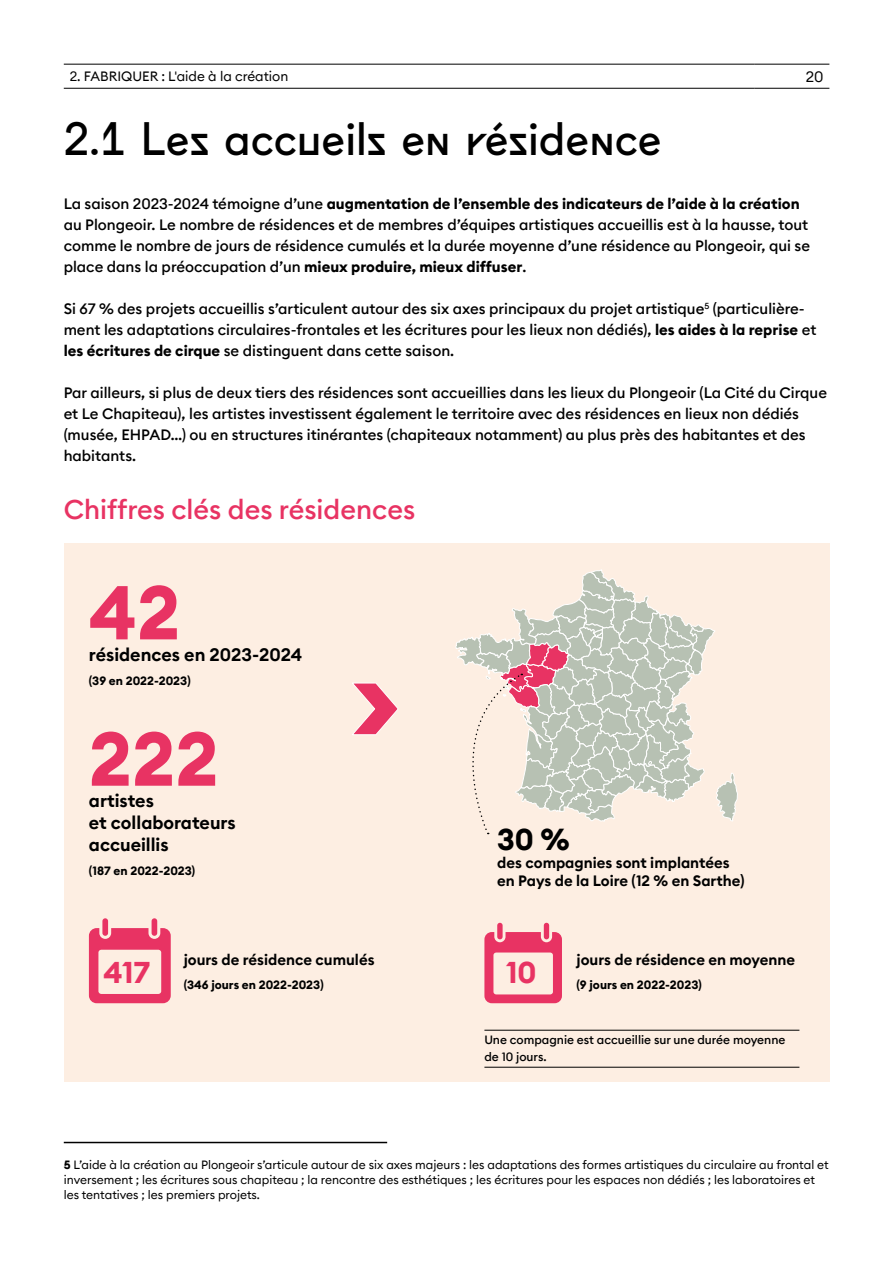
<style>
.page{position:relative;width:893px;height:1263px;background:#fff}
.page>*{position:absolute;margin:0;border:0;box-sizing:border-box;transform-origin:0 0}
.t1{font:700 75px "Euclid Circular B";color:#e83363}
.t2{font:45px "Fugue Tails";color:#000}
.t3{font:700 30px "Euclid Circular B";color:#e83363}
.t4{font:700 30px "Euclid Circular B";color:#000}
.t5{font:500 27px "Euclid Circular B";color:#e83363}
.t6{font:600 18px/21.6px "Euclid Circular B";color:#000}
.t7{font:500 15px/21px "Euclid Circular B";color:#000}
.t8{font:600 15px/18px "Euclid Circular B";color:#000}
.t9{font:15px "Euclid Circular B";color:#000}
.t10{font:13.5px "Euclid Circular B";color:#000}
.t11{font:12px/15px "Euclid Circular B";color:#000}
.t12{font:700 12px "Euclid Circular B";color:#000}
.t13{font:500 12px/16.5px "Euclid Circular B";color:#000}
.s1{font-weight:700}
</style>
<div class="page">
<hr style="left:64px;top:64px;width:691px;height:1px;background:#000">
<hr style="left:755px;top:64px;width:74px;height:1px;background:#000">
<hr style="left:64px;top:88px;width:691px;height:1px;background:#000">
<hr style="left:755px;top:88px;width:74px;height:1px;background:#000">
<hr style="left:64px;top:1142px;width:323px;height:1px;background:#000">
<div style="left:64px;top:543px;width:765px;height:538px;background:#fdeee2"></div>
<svg style="left:455px;top:569px;width:283px;height:265px"></svg>
<svg style="left:352px;top:683px;width:46px;height:52px"></svg>
<svg style="left:89px;top:928px;width:82px;height:75px"></svg>
<div style="left:102px;top:918px;width:6px;height:18px;background:#e83363;border-radius:3px"></div>
<div style="left:152px;top:918px;width:5px;height:18px;background:#e83363;border-radius:3px"></div>
<svg style="left:484px;top:932px;width:78px;height:71px"></svg>
<div style="left:497px;top:923px;width:6px;height:16px;background:#e83363;border-radius:3px"></div>
<div style="left:544px;top:923px;width:5px;height:16px;background:#e83363;border-radius:3px"></div>
<hr style="left:484px;top:1067px;width:315px;height:1px;background:#000">
<hr style="left:484px;top:1030px;width:315px;height:1px;background:#000">
<p class="t10" style="left:70px;top:68px;width:220px">2. FABRIQUER : L'aide à la création</p>
<p class="t9" style="left:806px;top:67px;width:19px">20</p>
<h2 class="t2" style="left:64px;top:103px;width:599px">2.1 Les accueils en résidence</h2>
<p class="t7" style="left:64px;top:193px;width:748px">La saison 2023-2024 témoigne d’une <span class="s1">augmentation de l’ensemble des indicateurs de l’aide à la création </span>au Plongeoir. Le nombre de résidences et de membres d’équipes artistiques accueillis est à la hausse, tout comme le nombre de jours de résidence cumulés et la durée moyenne d’une résidence au Plongeoir, qui se place dans la préoccupation d’un <span class="s1">mieux produire, mieux diffuser</span>.</p>
<p class="t7" style="left:64px;top:298px;width:754px">Si 67 % des projets accueillis s’articulent autour des six axes principaux du projet artistique<sup>5</sup> (particulière&shy;ment les adaptations circulaires-frontales et les écritures pour les lieux non dédiés), <span class="s1">les aides à la reprise</span> et <span class="s1">les écritures de cirque</span> se distinguent dans cette saison.</p>
<p class="t7" style="left:64px;top:382px;width:765px">Par ailleurs, si plus de deux tiers des résidences sont accueillies dans les lieux du Plongeoir (La Cité du Cirque et Le Chapiteau), les artistes investissent également le territoire avec des résidences en lieux non dédiés (musée, EHPAD…) ou en structures itinérantes (chapiteaux notamment) au plus près des habitantes et des habitants.</p>
<h3 class="t5" style="left:64px;top:492px;width:353px">Chiffres clés des résidences</h3>
<h1 class="t1" style="left:89px;top:564px;width:93px">42</h1>
<p class="t6" style="left:89px;top:644px;width:215px">résidences en 2023-2024</p>
<p class="t12" style="left:89px;top:673px;width:103px">(39 en 2022-2023)</p>
<h1 class="t1" style="left:89px;top:711px;width:131px">222</h1>
<p class="t6" style="left:89px;top:790px;width:148px">artistes<br>et collaborateurs accueillis</p>
<p class="t12" style="left:89px;top:862px;width:108px">(187 en 2022-2023)</p>
<h3 class="t4" style="left:497px;top:820px;width:74px">30 %</h3>
<p class="t8" style="left:497px;top:854px;width:249px">des compagnies sont implantées en Pays de la Loire (12 % en Sarthe)</p>
<p class="t8" style="left:184px;top:951px;width:192px">jours de résidence cumulés</p>
<p class="t12" style="left:184px;top:977px;width:141px">(346 jours en 2022-2023)</p>
<h3 class="t3" style="left:103px;top:952px;width:48px">417</h3>
<h3 class="t3" style="left:506px;top:952px;width:32px">10</h3>
<p class="t8" style="left:576px;top:951px;width:220px">jours de résidence en moyenne</p>
<p class="t12" style="left:576px;top:977px;width:127px">(9 jours en 2022-2023)</p>
<p class="t13" style="left:484px;top:1031px;width:302px">Une compagnie est accueillie sur une durée moyenne de 10 jours.</p>
<p class="t11" style="left:64px;top:1157px;width:766px"><span class="s1">5</span> L’aide à la création au Plongeoir s’articule autour de six axes majeurs : les adaptations des formes artistiques du circulaire au frontal et inversement ; les écritures sous chapiteau ; la rencontre des esthétiques ; les écritures pour les espaces non dédiés ; les laboratoires et les tentatives ; les premiers projets.</p>
</div>
